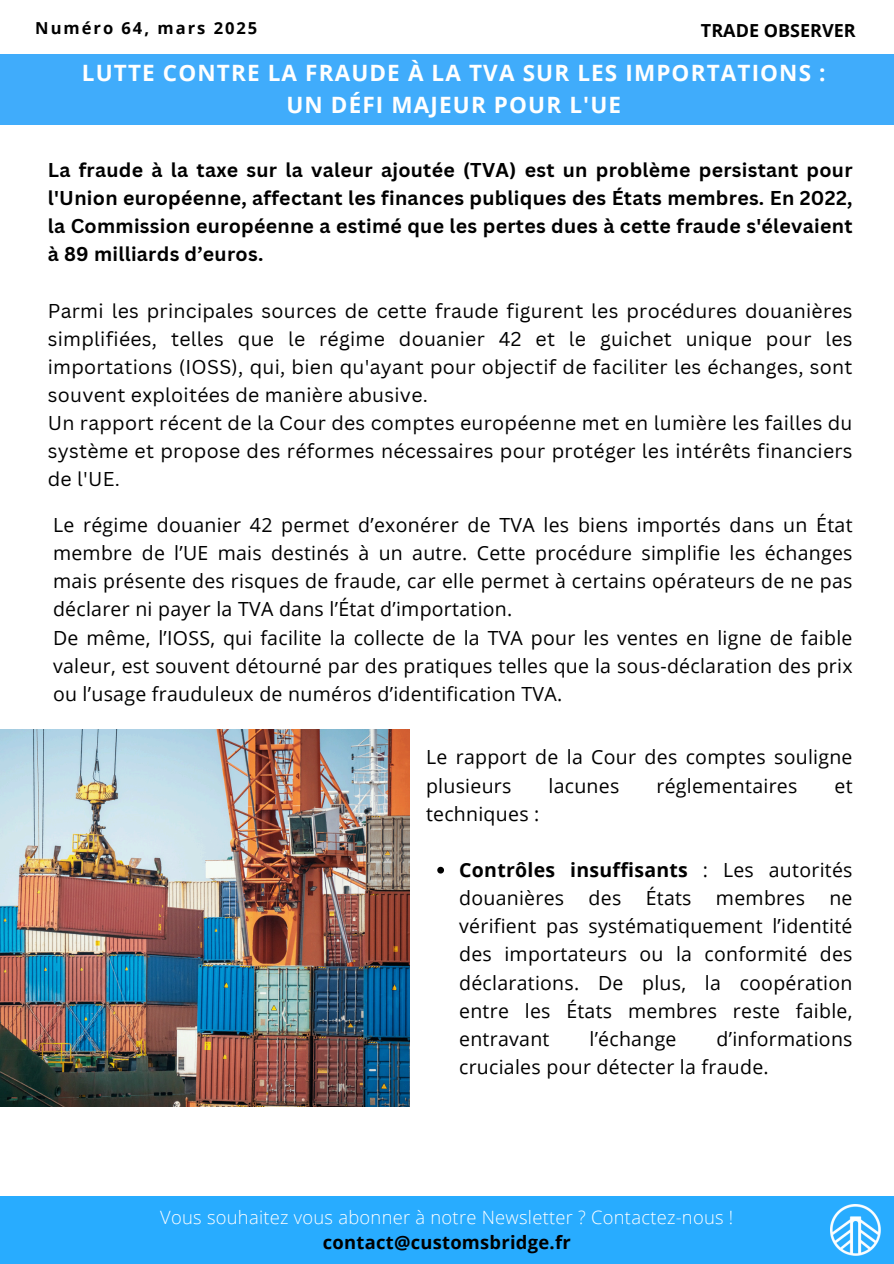
<style>
.page{position:relative;width:894px;height:1264px;background:#fff}
.page>*{position:absolute;margin:0;border:0;box-sizing:border-box;transform-origin:0 0}
.t1{font:700 22.5px/31.5px "Open Sans";letter-spacing:.05em;color:#fff;text-align:center}
.t2{font:19.5px/28.2px "Open Sans";letter-spacing:.015em;color:#000}
.t3{font:19.5px/28.2px "Canva Sans";letter-spacing:.015em;color:#000}
.t4{font:700 19.5px/28.2px "Canva Sans";letter-spacing:.015em;color:#000;text-align:justify}
.t5{font:300 18.3px/25.8px "Open Sans";letter-spacing:.015em;color:#fff;text-align:center}
.t6{font:700 18px "Open Sans";color:#000}
.t7{font:700 16.5px "Open Sans";letter-spacing:.12em;color:#000}
.s1{font-weight:700}
.s2{font-weight:700;color:#000}
</style>
<div class="page">
<div style="left:0;top:1196px;width:893px;height:67px;background:#28acff"></div>
<div style="left:0;top:54px;width:893px;height:70px;background:#40acfb"></div>
<img style="left:0;top:729px;width:410px;height:377px">
<svg style="left:437px;top:866px;width:7px;height:7px"></svg>
<h1 class="t7" style="left:35px;top:16px;width:223px">Numéro 64, mars 2025</h1>
<p class="t6" style="left:700px;top:17px;width:156px">TRADE OBSERVER</p>
<h3 class="t1" style="left:82px;top:57px;width:745px">LUTTE CONTRE LA FRAUDE À LA TVA SUR LES IMPORTATIONS :<br>UN DÉFI MAJEUR POUR L'UE</h3>
<h4 class="t4" style="left:48px;top:155px;width:806px">La fraude à la taxe sur la valeur ajoutée (TVA) est un problème persistant pour l'Union européenne, affectant les finances publiques des États membres. En 2022, la Commission européenne a estimé que les pertes dues à cette fraude s'élevaient à 89 milliards d’euros.</h4>
<h4 class="t3" style="left:48px;top:296px;width:806px">Parmi les principales sources de cette fraude figurent les procédures douanières simplifiées, telles que le régime douanier 42 et le guichet unique pour les importations (IOSS), qui, bien qu'ayant pour objectif de faciliter les échanges, sont souvent exploitées de manière abusive.<br>Un rapport récent de la Cour des comptes européenne met en lumière les failles du système et propose des réformes nécessaires pour protéger les intérêts financiers de l'UE.</h4>
<p class="t2" style="left:53px;top:510px;width:800px">Le régime douanier 42 permet d’exonérer de TVA les biens importés dans un État membre de l’UE mais destinés à un autre. Cette procédure simplifie les échanges mais présente des risques de fraude, car elle permet à certains opérateurs de ne pas déclarer ni payer la TVA dans l’État d’importation.<br>De même, l’IOSS, qui facilite la collecte de la TVA pour les ventes en ligne de faible valeur, est souvent détourné par des pratiques telles que la sous-déclaration des prix ou l’usage frauduleux de numéros d’identification TVA.</p>
<p class="t2" style="left:426px;top:742px;width:428px">Le rapport de la Cour des comptes souligne plusieurs</p>
<p class="t2" style="left:548px;top:770px;width:72px">lacunes</p>
<p class="t2" style="left:656px;top:770px;width:142px">réglementaires</p>
<p class="t2" style="left:834px;top:770px;width:20px">et</p>
<p class="t2" style="left:426px;top:799px;width:115px">techniques :</p>
<h4 class="t2" style="left:459px;top:855px;width:395px;text-align:justify"><span class="s1">Contrôles insuffisants</span> : Les autorités douanières des États membres ne vérifient pas systématiquement l’identité des importateurs ou la conformité des déclarations. De plus, la coopération entre les États membres reste faible, entravant</h4>
<h4 class="t2" style="left:589px;top:1024px;width:89px">l’échange</h4>
<h4 class="t2" style="left:459px;top:1024px;width:395px;text-indent:257px">d’informations cruciales pour détecter la fraude.</h4>
<h2 class="t5" style="left:160px;top:1203px;width:574px">Vous souhaitez vous abonner à notre Newsletter ? Contactez-nous ! <span class="s2">contact@customsbridge.fr</span></h2>
</div>
